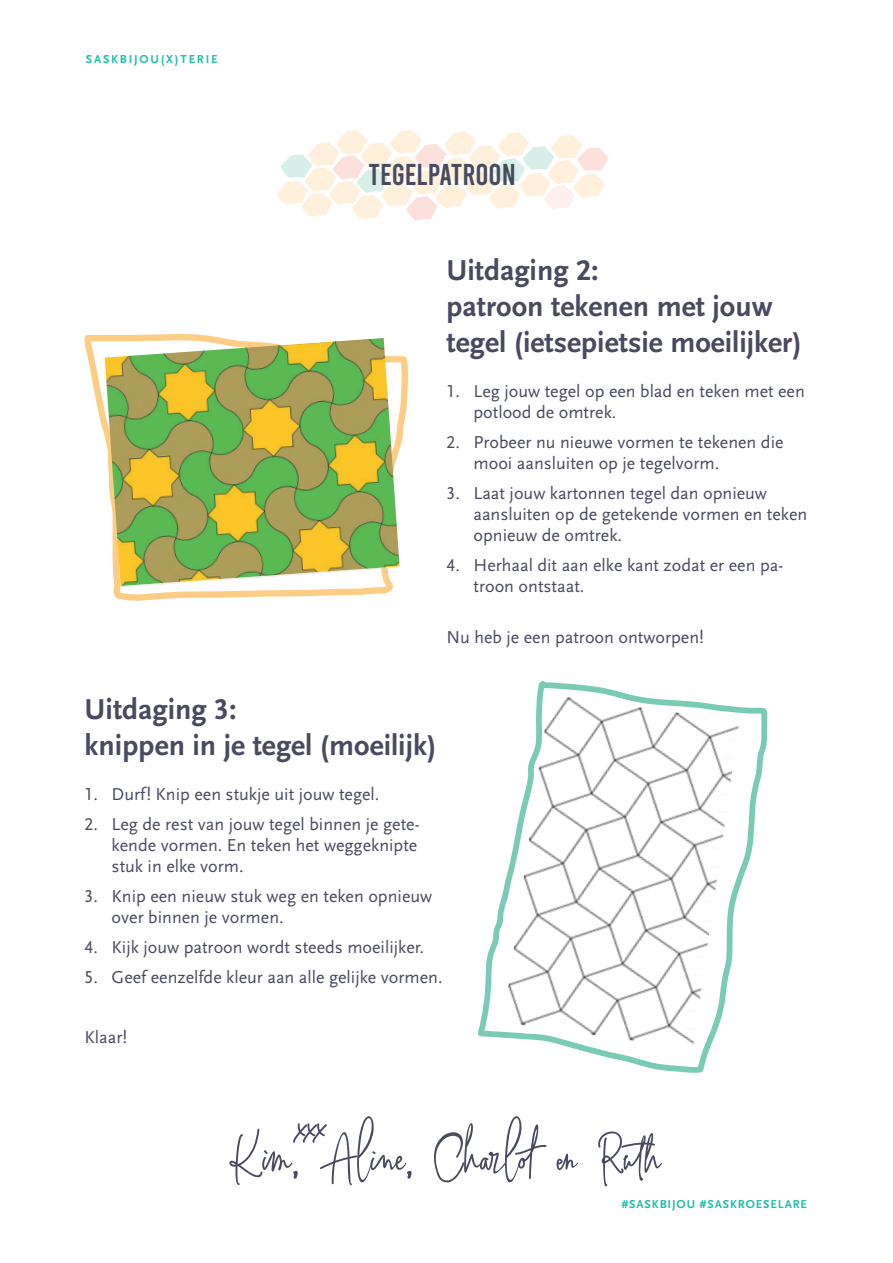
<style>
.page{position:relative;width:893px;height:1263px;background:#fff}
.page>*{position:absolute;margin:0;border:0;box-sizing:border-box;transform-origin:0 0}
.t1{font:60px "Pink Script";color:#484a60}
.t2{font:30px/36px "Scala Sans Bold LF";color:#484a60}
.t3{font:30px "Bebas";color:#484a60}
.t4{font:18px/21px "Scala Sans Regular LF";color:#484a60}
.t5{font:12px "Scala Sans Bold LF";letter-spacing:.075em;color:#22bcac}
.t6{font:12px "Scala Sans Bold LF";letter-spacing:.15em;color:#22bcac}
</style>
<div class="page">
<svg style="left:84px;top:334px;width:324px;height:267px"></svg>
<img style="left:105px;top:338px;width:295px;height:249px">
<svg style="left:477px;top:681px;width:291px;height:392px"></svg>
<svg style="left:277px;top:130px;width:332px;height:91px"></svg>
<p class="t6" style="left:86px;top:52px;width:133px">SASKBIJOU(X)TERIE</p>
<h2 class="t3" style="left:369px;top:155px;width:149px">TEGELPATROON</h2>
<h2 class="t2" style="left:446px;top:253px;width:357px">Uitdaging 2:<br>patroon tekenen met jouw tegel (ietsepietsie moeilijker)</h2>
<p class="t4" style="left:473px;top:381px;width:333px;text-indent:-27px">1. Leg jouw tegel op een blad en teken met een potlood de omtrek.</p>
<p class="t4" style="left:473px;top:432px;width:312px;text-indent:-27px">2. Probeer nu nieuwe vormen te tekenen die mooi aansluiten op je tegelvorm.</p>
<p class="t4" style="left:473px;top:483px;width:335px;text-indent:-27px">3. Laat jouw kartonnen tegel dan opnieuw aansluiten op de getekende vormen en teken opnieuw de omtrek.</p>
<p class="t4" style="left:473px;top:555px;width:311px;text-indent:-27px">4. Herhaal dit aan elke kant zodat er een pa&shy;troon ontstaat.</p>
<p class="t4" style="left:446px;top:627px;width:259px">Nu heb je een patroon ontworpen!</p>
<h2 class="t2" style="left:85px;top:692px;width:353px">Uitdaging 3:<br>knippen in je tegel (moeilijk)</h2>
<p class="t4" style="left:85px;top:784px;width:296px">1. Durf! Knip een stukje uit jouw tegel.</p>
<p class="t4" style="left:112px;top:814px;width:309px;text-indent:-27px">2. Leg de rest van jouw tegel binnen je gete&shy;kende vormen. En teken het weggeknipte stuk in elke vorm.</p>
<p class="t4" style="left:112px;top:886px;width:322px;text-indent:-27px">3. Knip een nieuw stuk weg en teken opnieuw over binnen je vormen.</p>
<p class="t4" style="left:85px;top:937px;width:341px">4. Kijk jouw patroon wordt steeds moeilijker.</p>
<p class="t4" style="left:85px;top:967px;width:359px">5. Geef eenzelfde kleur aan alle gelijke vormen.</p>
<p class="t4" style="left:85px;top:1027px;width:44px">Klaar!</p>
<h1 class="t1" style="left:229px;top:1128px;width:437px">Kim, Aline, Charlot en Ruth</h1>
<h1 class="t1" style="left:298px;top:1093px;width:31px">xxx</h1>
<p class="t5" style="left:622px;top:1197px;width:187px">#SASKBIJOU #SASKROESELARE</p>
</div>
